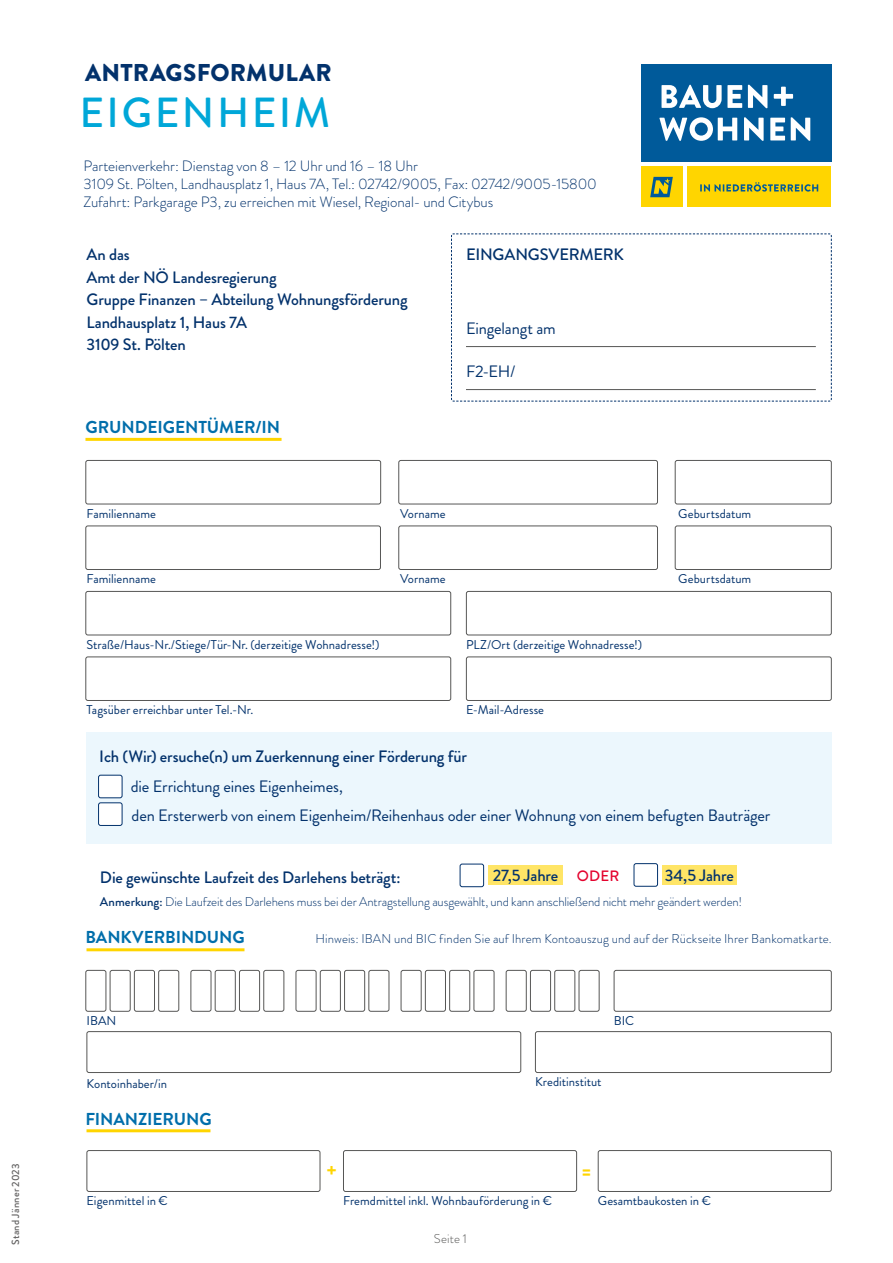
<style>
.page{position:relative;width:893px;height:1263px;background:#fff}
.page>*{position:absolute;margin:0;border:0;box-sizing:border-box;transform-origin:0 0}
.t1{font:500 42px "Brandon Grotesque";letter-spacing:.06em;color:#00a7d8}
.t2{font:900 24.3px "Brandon Grotesque";letter-spacing:.015em;color:#03326c}
.t3{font:900 19.5px "Brandon Grotesque";color:#ffd500}
.t4{font:700 17.25px "Brandon Grotesque";letter-spacing:-.005em;color:#006eab}
.t5{font:500 16.5px/22.5px "Brandon Grotesque";letter-spacing:-.01em;color:#03326c}
.t6{font:16.5px/28.8px "Brandon Grotesque";letter-spacing:-.01em;color:#03326c}
.t7{font:300 15px/18px "Brandon Grotesque";letter-spacing:-.01em;color:#03326c}
.t8{font:12.75px "Brandon Grotesque";color:#03326c}
.t9{font:300 12.75px "Brandon Grotesque";letter-spacing:-.005em;color:#03326c}
.t10{font:300 12.75px "Brandon Grotesque";letter-spacing:.01em;color:#575756}
.t11{font:500 10.5px "Brandon Grotesque";letter-spacing:.015em;color:#646363}
.s1{font-size:15px;color:#e4032e}
.s2{font-weight:500}
</style>
<div class="page">
<div style="left:87px;top:732px;width:745px;height:112px;background:#ecf7fd"></div>
<svg style="left:451px;top:233px;width:381px;height:169px"></svg>
<div style="left:85px;top:460px;width:296px;height:44px;border:1px solid #575756;border-radius:2px"></div>
<div style="left:85px;top:525px;width:296px;height:45px;border:1px solid #575756;border-radius:2px"></div>
<div style="left:398px;top:460px;width:260px;height:44px;border:1px solid #575756;border-radius:2px"></div>
<div style="left:398px;top:525px;width:260px;height:45px;border:1px solid #575756;border-radius:2px"></div>
<div style="left:85px;top:591px;width:366px;height:44px;border:1px solid #575756;border-radius:2px"></div>
<div style="left:466px;top:591px;width:366px;height:44px;border:1px solid #575756;border-radius:2px"></div>
<div style="left:85px;top:656px;width:366px;height:45px;border:1px solid #575756;border-radius:2px"></div>
<div style="left:466px;top:656px;width:366px;height:45px;border:1px solid #575756;border-radius:2px"></div>
<div style="left:99px;top:775px;width:23px;height:23px;background:#fff;border-radius:2px"></div>
<div style="left:98px;top:775px;width:24px;height:23px;border:1px solid #03326c;border-radius:2px"></div>
<div style="left:99px;top:803px;width:23px;height:22px;background:#fff;border-radius:2px"></div>
<div style="left:98px;top:802px;width:24px;height:24px;border:1px solid #03326c;border-radius:2px"></div>
<div style="left:85px;top:970px;width:21px;height:42px;border:1px solid #575756;border-radius:2px"></div>
<div style="left:110px;top:970px;width:21px;height:42px;border:1px solid #575756;border-radius:2px"></div>
<div style="left:134px;top:970px;width:21px;height:42px;border:1px solid #575756;border-radius:2px"></div>
<div style="left:158px;top:970px;width:21px;height:42px;border:1px solid #575756;border-radius:2px"></div>
<div style="left:506px;top:970px;width:21px;height:42px;border:1px solid #575756;border-radius:2px"></div>
<div style="left:530px;top:970px;width:21px;height:42px;border:1px solid #575756;border-radius:2px"></div>
<div style="left:554px;top:970px;width:21px;height:42px;border:1px solid #575756;border-radius:2px"></div>
<div style="left:579px;top:970px;width:20px;height:42px;border:1px solid #575756;border-radius:2px"></div>
<div style="left:401px;top:970px;width:21px;height:42px;border:1px solid #575756;border-radius:2px"></div>
<div style="left:425px;top:970px;width:21px;height:42px;border:1px solid #575756;border-radius:2px"></div>
<div style="left:449px;top:970px;width:21px;height:42px;border:1px solid #575756;border-radius:2px"></div>
<div style="left:474px;top:970px;width:20px;height:42px;border:1px solid #575756;border-radius:2px"></div>
<div style="left:296px;top:970px;width:20px;height:42px;border:1px solid #575756;border-radius:2px"></div>
<div style="left:320px;top:970px;width:21px;height:42px;border:1px solid #575756;border-radius:2px"></div>
<div style="left:344px;top:970px;width:21px;height:42px;border:1px solid #575756;border-radius:2px"></div>
<div style="left:368px;top:970px;width:21px;height:42px;border:1px solid #575756;border-radius:2px"></div>
<div style="left:190px;top:970px;width:21px;height:42px;border:1px solid #575756;border-radius:2px"></div>
<div style="left:215px;top:970px;width:21px;height:42px;border:1px solid #575756;border-radius:2px"></div>
<div style="left:239px;top:970px;width:21px;height:42px;border:1px solid #575756;border-radius:2px"></div>
<div style="left:263px;top:970px;width:21px;height:42px;border:1px solid #575756;border-radius:2px"></div>
<div style="left:614px;top:970px;width:218px;height:42px;border:1px solid #575756;border-radius:2px"></div>
<div style="left:535px;top:1031px;width:297px;height:42px;border:1px solid #575756;border-radius:2px"></div>
<div style="left:87px;top:1031px;width:434px;height:42px;border:1px solid #575756;border-radius:2px"></div>
<div style="left:87px;top:1150px;width:233px;height:42px;border:1px solid #575756;border-radius:2px"></div>
<div style="left:343px;top:1150px;width:234px;height:42px;border:1px solid #575756;border-radius:2px"></div>
<div style="left:598px;top:1150px;width:234px;height:42px;border:1px solid #575756;border-radius:2px"></div>
<hr style="left:85px;top:438px;width:197px;height:3px;background:#ffd500">
<div style="left:675px;top:460px;width:157px;height:44px;border:1px solid #575756;border-radius:2px"></div>
<div style="left:675px;top:525px;width:157px;height:45px;border:1px solid #575756;border-radius:2px"></div>
<hr style="left:87px;top:948px;width:157px;height:3px;background:#ffd500">
<hr style="left:87px;top:1129px;width:123px;height:3px;background:#ffd500">
<hr style="left:466px;top:346px;width:350px;height:1px;background:#575756">
<hr style="left:466px;top:389px;width:350px;height:1px;background:#575756">
<div style="left:687px;top:167px;width:144px;height:40px;background:#ffd500"></div>
<svg style="left:700px;top:182px;width:118px;height:10px"></svg>
<div style="left:641px;top:64px;width:190px;height:98px;background:#005a9a"></div>
<svg style="left:774px;top:87px;width:19px;height:19px"></svg>
<svg style="left:659px;top:117px;width:151px;height:24px"></svg>
<svg style="left:661px;top:85px;width:106px;height:23px"></svg>
<div style="left:641px;top:167px;width:41px;height:40px;background:#ffd500"></div>
<svg style="left:650px;top:177px;width:23px;height:20px"></svg>
<div style="left:460px;top:864px;width:24px;height:23px;border:1px solid #03326c;border-radius:2px"></div>
<div style="left:634px;top:863px;width:24px;height:24px;border:1px solid #03326c;border-radius:2px"></div>
<div style="left:662px;top:865px;width:74px;height:20px;background:#ffe566"></div>
<div style="left:488px;top:865px;width:74px;height:20px;background:#ffe566"></div>
<p class="t11" style="left:8px;top:1245px;width:83px;rotate:-90deg">Stand Jänner 2023</p>
<h2 class="t2" style="left:85px;top:55px;width:248px">ANTRAGSFORMULAR</h2>
<h1 class="t1" style="left:80px;top:84px;width:252px">EIGENHEIM</h1>
<p class="t7" style="left:83px;top:157px;width:515px">Parteienverkehr: Dienstag von 8 – 12 Uhr und 16 – 18 Uhr<br>3109 St. Pölten, Landhausplatz 1, Haus 7A, Tel.: 02742/9005, Fax: 02742/9005-15800<br>Zufahrt: Parkgarage P3, zu erreichen mit Wiesel, Regional- und Citybus</p>
<p class="t5" style="left:87px;top:243px;width:323px">An das<br>Amt der NÖ Landesregierung<br>Gruppe Finanzen – Abteilung Wohnungsförderung<br>Landhausplatz 1, Haus 7A<br>3109 St. Pölten</p>
<p class="t5" style="left:466px;top:243px;width:160px">EINGANGSVERMERK</p>
<p class="t6" style="left:466px;top:314px;width:91px">Eingelangt am</p>
<p class="t6" style="left:466px;top:357px;width:51px">F2-EH/</p>
<h3 class="t4" style="left:85px;top:415px;width:196px">GRUNDEIGENTÜMER/IN</h3>
<p class="t8" style="left:87px;top:504px;width:71px">Familienname</p>
<p class="t8" style="left:400px;top:504px;width:47px">Vorname</p>
<p class="t8" style="left:87px;top:570px;width:71px">Familienname</p>
<p class="t8" style="left:400px;top:570px;width:47px">Vorname</p>
<p class="t8" style="left:87px;top:635px;width:295px">Straße/Haus-Nr./Stiege/Tür-Nr. (derzeitige Wohnadresse!)</p>
<p class="t8" style="left:466px;top:635px;width:178px">PLZ/Ort (derzeitige Wohnadresse!)</p>
<p class="t8" style="left:678px;top:504px;width:75px">Geburtsdatum</p>
<p class="t8" style="left:678px;top:570px;width:75px">Geburtsdatum</p>
<p class="t8" style="left:87px;top:701px;width:168px">Tagsüber erreichbar unter Tel.-Nr.</p>
<p class="t8" style="left:466px;top:701px;width:80px">E-Mail-Adresse</p>
<p class="t5" style="left:99px;top:745px;width:369px">Ich (Wir) ersuche(n) um Zuerkennung einer Förderung für</p>
<p class="t6" style="left:131px;top:772px;width:641px">die Errichtung eines Eigenheimes,<br>den Ersterwerb von einem Eigenheim/Reihenhaus oder einer Wohnung von einem befugten Bauträger</p>
<p class="t5" style="left:100px;top:866px;width:302px">Die gewünschte Laufzeit des Darlehens beträgt:</p>
<p class="t5" style="left:493px;top:864px;width:128px">27,5 Jahre <span class="s1">ODER</span></p>
<p class="t5" style="left:665px;top:864px;width:71px">34,5 Jahre</p>
<p class="t9" style="left:100px;top:892px;width:644px"><span class="s2">Anmerkung:</span> Die Laufzeit des Darlehens muss bei der Antragstellung ausgewählt, und kann anschließend nicht mehr geändert werden!</p>
<h3 class="t4" style="left:85px;top:925px;width:161px">BANKVERBINDUNG</h3>
<p class="t9" style="left:316px;top:930px;width:518px">Hinweis: IBAN und BIC finden Sie auf Ihrem Kontoauszug und auf der Rückseite Ihrer Bankomatkarte.</p>
<p class="t8" style="left:87px;top:1012px;width:31px">IBAN</p>
<p class="t8" style="left:614px;top:1012px;width:22px">BIC</p>
<p class="t8" style="left:87px;top:1074px;width:82px">Kontoinhaber/in</p>
<p class="t8" style="left:535px;top:1073px;width:68px">Kreditinstitut</p>
<h3 class="t4" style="left:85px;top:1107px;width:128px">FINANZIERUNG</h3>
<h3 class="t3" style="left:327px;top:1157px;width:12px">+</h3>
<h3 class="t3" style="left:582px;top:1157px;width:11px">=</h3>
<p class="t8" style="left:87px;top:1192px;width:83px">Eigenmittel in €</p>
<p class="t8" style="left:343px;top:1192px;width:211px">Fremdmittel inkl. Wohnbauförderung in €</p>
<p class="t8" style="left:598px;top:1192px;width:115px">Gesamtbaukosten in €</p>
<p class="t10" style="left:434px;top:1229px;width:34px">Seite 1</p>
</div>
